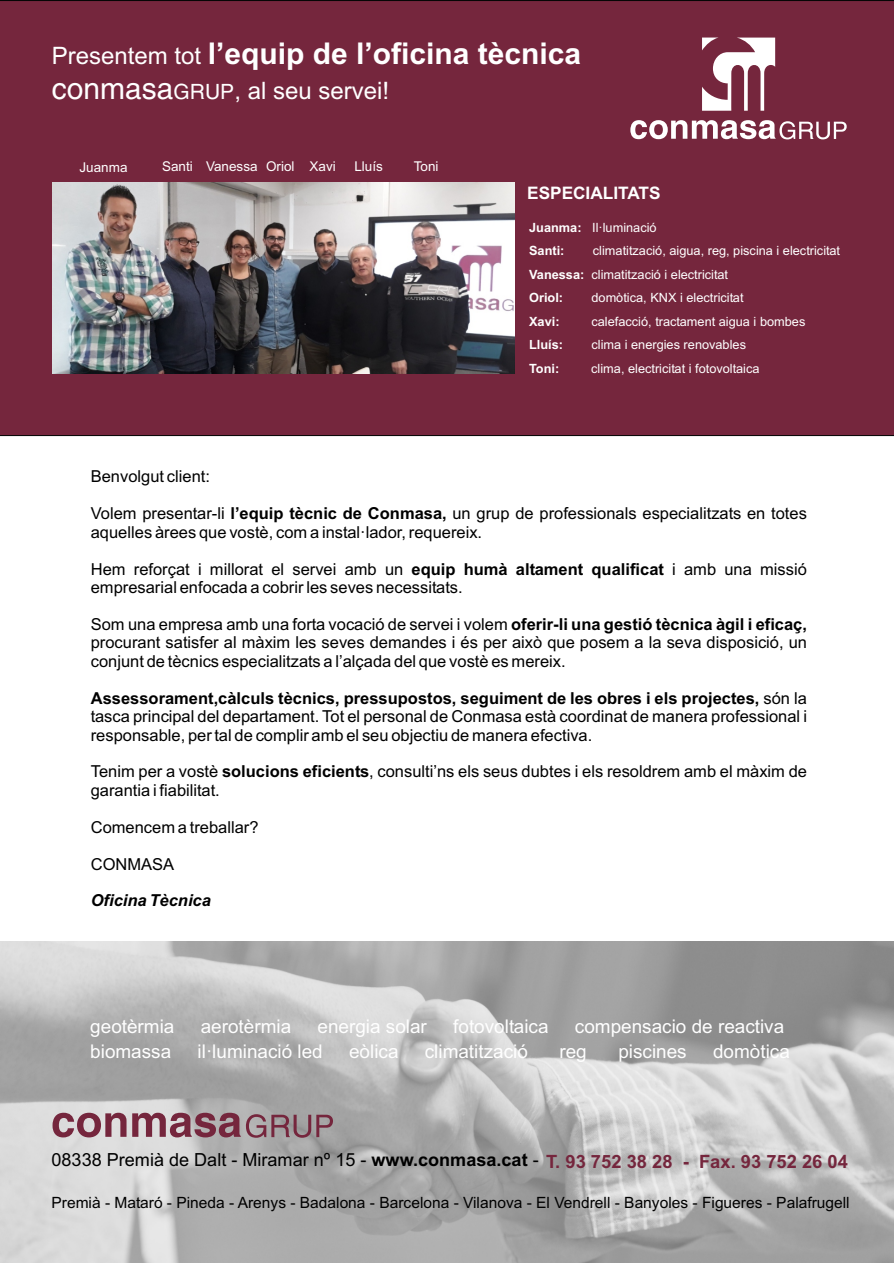
<style>
.page{position:relative;width:894px;height:1263px;background:#fff}
.page>*{position:absolute;margin:0;border:0;box-sizing:border-box;transform-origin:0 0}
.t1{font:700 30px "Arial";color:#fff}
.t2{font:24px "Arial";color:#fff}
.t3{font:18.9px "Arial";color:#fff}
.t4{font:18.15px "Arial";color:#000}
.t5{font:700 17.25px "Arial";color:#fff}
.t6{font:16.5px/18.5px "Arial";color:#000}
.t7{font:italic 700 16.5px "Arial";color:#000}
.t8{font:15.6px "Arial";color:#000}
.t9{font:13.5px "Arial";color:#fff}
.t10{font:12.75px/23.5px "Arial";color:#fff}
.t11{font:700 12.75px/23.5px "Arial";color:#fff}
.s1{font-weight:400;font-size:24px}
.s2{font-family:"Switzerland";font-size:30px}
.s3{font-family:"Switzerland";font-size:21px}
.s4{font-weight:400}
.s5{font-weight:700}
.s6{font-weight:700;font-size:18.3px;color:#75263d}
</style>
<div class="page">
<div style="left:0;top:0;width:894px;height:436px;background:#75263d"></div>
<svg style="left:702px;top:38px;width:73px;height:73px"></svg>
<svg style="left:630px;top:120px;width:217px;height:19px"></svg>
<img style="left:0;top:942px;width:894px;height:321px">
<svg style="left:53px;top:1113px;width:280px;height:25px;background:#9d7a84"></svg>
<img style="left:53px;top:182px;width:462px;height:192px">
<h1 class="t1" style="left:52px;top:42px;width:531px"><span class="s1">Presentem tot</span> l’equip de l’oficina tècnica</h1>
<h2 class="t2" style="left:52px;top:81px;width:339px"><span class="s2">conmasa</span><span class="s3">GRUP</span>, al seu servei!</h2>
<p class="t9" style="left:79px;top:162px;width:50px">Juanma</p>
<p class="t9" style="left:162px;top:161px;width:175px">Santi Vanessa Oriol Xavi</p>
<p class="t9" style="left:354px;top:161px;width:30px">Lluís</p>
<p class="t9" style="left:414px;top:161px;width:26px">Toni</p>
<p class="t5" style="left:527px;top:187px;width:135px">ESPECIALITATS</p>
<p class="t11" style="left:529px;top:217px;width:129px">Juanma: <span class="s4">Il·luminació<br></span>Santi:</p>
<p class="t10" style="left:529px;top:240px;width:312px;text-indent:64px">climatització, aigua, reg, piscina i electricitat<br><span class="s5">Vanessa:</span> climatització i electricitat<br><span class="s5">Oriol:</span></p>
<p class="t10" style="left:591px;top:287px;width:154px">domòtica, KNX i electricitat</p>
<p class="t11" style="left:529px;top:311px;width:32px">Xavi:</p>
<p class="t10" style="left:592px;top:311px;width:215px">calefacció, tractament aigua i bombes</p>
<p class="t11" style="left:529px;top:334px;width:36px">Lluís:</p>
<p class="t10" style="left:591px;top:334px;width:156px">clima i energies renovables</p>
<p class="t11" style="left:529px;top:358px;width:32px">Toni:</p>
<p class="t10" style="left:591px;top:358px;width:170px">clima, electricitat i fotovoltaica</p>
<p class="t6" style="left:91px;top:469px;width:121px">Benvolgut client:</p>
<p class="t6" style="left:91px;top:506px;width:718px">Volem presentar-li <span class="s5">l’equip tècnic de Conmasa,</span> un grup de professionals especialitzats en totes aquelles àrees que vostè, com a instal·lador, requereix.</p>
<p class="t6" style="left:91px;top:561px;width:718px">Hem reforçat i millorat el servei amb un <span class="s5">equip humà altament qualificat</span> i amb una missió empresarial enfocada a cobrir les seves necessitats.</p>
<p class="t6" style="left:91px;top:616px;width:718px;text-align:justify">Som una empresa amb una forta vocació de servei i volem <span class="s5">oferir-li una gestió tècnica àgil i eficaç, </span>procurant satisfer al màxim les seves demandes i és per això que posem a la seva disposició, un conjunt de tècnics especialitzats a l’alçada del que vostè es mereix.</p>
<p class="t6" style="left:91px;top:690px;width:718px;text-align:justify"><span class="s5">Assessorament,càlculs tècnics, pressupostos, seguiment de les obres i els projectes,</span> són la tasca principal del departament. Tot el personal de Conmasa està coordinat de manera professional i responsable, per tal de complir amb el seu objectiu de manera efectiva.</p>
<p class="t6" style="left:91px;top:764px;width:718px">Tenim per a vostè <span class="s5">solucions eficients</span>, consulti’ns els seus dubtes i els resoldrem amb el màxim de garantia i fiabilitat.</p>
<p class="t6" style="left:91px;top:819px;width:169px">Comencem a treballar?</p>
<p class="t6" style="left:91px;top:856px;width:85px">CONMASA</p>
<p class="t7" style="left:91px;top:894px;width:122px">Oficina Tècnica</p>
<p class="t3" style="left:90px;top:1020px;width:86px">geotèrmia</p>
<p class="t3" style="left:201px;top:1020px;width:92px">aerotèrmia</p>
<p class="t3" style="left:318px;top:1020px;width:111px">energia solar</p>
<p class="t3" style="left:453px;top:1020px;width:97px">fotovoltaica</p>
<p class="t3" style="left:575px;top:1020px;width:211px">compensacio de reactiva</p>
<p class="t3" style="left:90px;top:1044px;width:83px">biomassa</p>
<p class="t3" style="left:198px;top:1044px;width:127px">il·luminació led</p>
<p class="t3" style="left:349px;top:1044px;width:51px">eòlica</p>
<p class="t3" style="left:425px;top:1044px;width:105px">climatització</p>
<p class="t3" style="left:559px;top:1044px;width:29px">reg</p>
<p class="t3" style="left:618px;top:1044px;width:70px">piscines</p>
<p class="t3" style="left:713px;top:1044px;width:78px">domòtica</p>
<p class="t4" style="left:52px;top:1153px;width:798px">08338 Premià de Dalt - Miramar nº 15 - <span class="s5">www.conmasa.cat</span> - <span class="s6">T. 93 752 38 28 - Fax. 93 752 26 04</span></p>
<p class="t8" style="left:52px;top:1196px;width:800px">Premià - Mataró - Pineda - Arenys - Badalona - Barcelona - Vilanova - El Vendrell - Banyoles - Figueres - Palafrugell</p>
</div>
